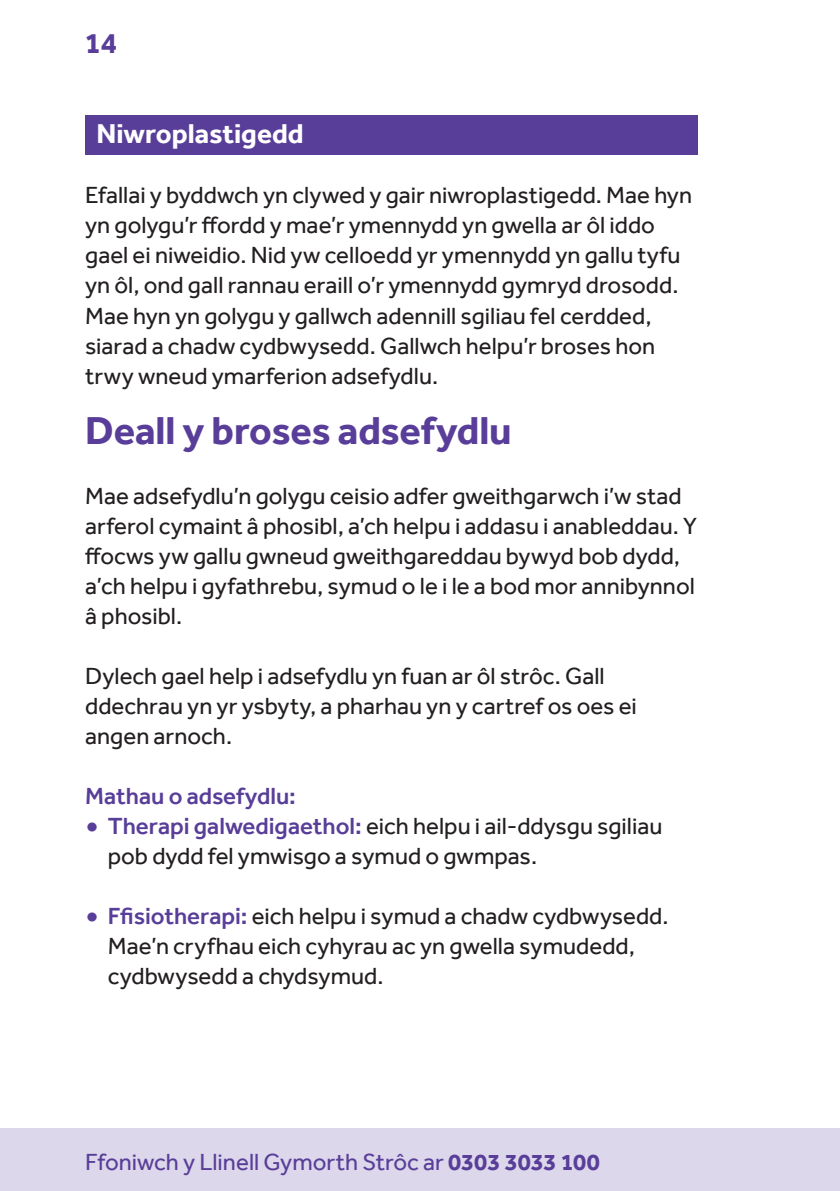
<style>
.page{position:relative;width:840px;height:1191px;background:#fff}
.page>*{position:absolute;margin:0;border:0;box-sizing:border-box;transform-origin:0 0}
.t1{font:700 40px "Effra";letter-spacing:-.005em;color:#593e99}
.t2{font:700 30px "Effra";color:#593e99}
.t3{font:700 28px "Effra";color:#fff}
.t4{font:24px/30px "Effra";color:#231f20}
.t5{font:24px "Effra";color:#593e99}
.t6{font:500 24px "Effra";color:#593e99}
.s1{font-weight:700;font-size:32px;color:#593e99}
.s2{font-weight:500;color:#593e99}
.s3{font-weight:700}
</style>
<div class="page">
<div style="left:0;top:1128px;width:839px;height:63px;background:#dcd7eb"></div>
<div style="left:85px;top:115px;width:612px;height:40px;background:#593e99"></div>
<p class="t2" style="left:85px;top:25px;width:34px">14</p>
<p class="t3" style="left:96px;top:117px;width:208px">Niwroplastigedd</p>
<p class="t4" style="left:85px;top:180px;width:608px">Efallai y byddwch yn clywed y gair niwroplastigedd. Mae hyn yn golygu’r ffordd y mae’r ymennydd yn gwella ar ôl iddo gael ei niweidio. Nid yw celloedd yr ymennydd yn gallu tyfu yn ôl, ond gall rannau eraill o’r ymennydd gymryd drosodd.<br>Mae hyn yn golygu y gallwch adennill sgiliau fel cerdded, siarad a chadw cydbwysedd. Gallwch helpu’r broses hon trwy wneud ymarferion adsefydlu.</p>
<h1 class="t1" style="left:85px;top:406px;width:428px">Deall y broses adsefydlu</h1>
<p class="t4" style="left:85px;top:480px;width:613px">Mae adsefydlu’n golygu ceisio adfer gweithgarwch i’w stad arferol cymaint â phosibl, a’ch helpu i addasu i anableddau. Y ffocws yw gallu gwneud gweithgareddau bywyd bob dydd, a’ch helpu i gyfathrebu, symud o le i le a bod mor annibynnol â phosibl.</p>
<p class="t4" style="left:85px;top:660px;width:553px">Dylech gael help i adsefydlu yn fuan ar ôl strôc. Gall ddechrau yn yr ysbyty, a pharhau yn y cartref os oes ei angen arnoch.</p>
<p class="t6" style="left:85px;top:781px;width:212px">Mathau o adsefydlu:</p>
<p class="t4" style="left:108px;top:810px;width:555px;text-indent:-23px"><span class="s1">•</span> <span class="s2">Therapi galwedigaethol:</span> eich helpu i ail-ddysgu sgiliau pob dydd fel ymwisgo a symud o gwmpas.</p>
<p class="t4" style="left:108px;top:900px;width:562px;text-indent:-23px"><span class="s1">•</span> <span class="s2">Ffisiotherapi:</span> eich helpu i symud a chadw cydbwysedd.<br>Mae’n cryfhau eich cyhyrau ac yn gwella symudedd, cydbwysedd a chydsymud.</p>
<p class="t5" style="left:85px;top:1147px;width:516px">Ffoniwch y Llinell Gymorth Strôc ar <span class="s3">0303 3033 100</span></p>
</div>
